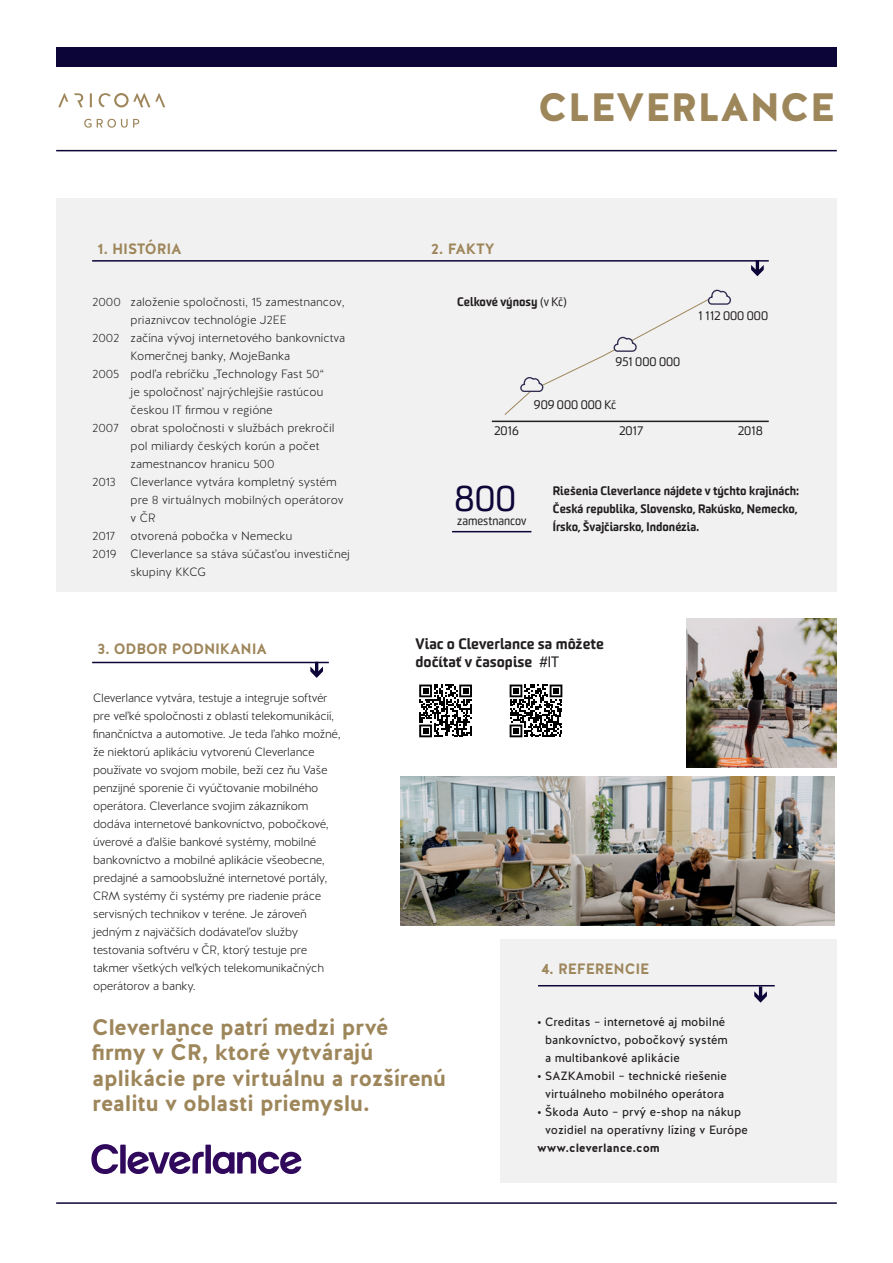
<style>
.page{position:relative;width:893px;height:1263px;background:#fff}
.page>*{position:absolute;margin:0;border:0;box-sizing:border-box;transform-origin:0 0}
.t1{font:900 39.6px "Halis R";color:#9e865b}
.t2{font:34.8px "Sommet Rounded";color:#0c0537}
.t3{font:700 22.5px/25.5px "Halis R";letter-spacing:-.02em;color:#9e865b}
.t4{font:700 15px "Halis R";letter-spacing:-.01em;color:#9e865b}
.t5{font:900 14.7px/17.9px "Sommet Rounded";color:#231f20}
.t6{font:300 12px/18px "Halis R";letter-spacing:-.02em;color:#231f20}
.t7{font:300 12px "Halis R";color:#231f20}
.t8{font:12px/18px "Halis R";color:#231f20}
.t9{font:900 12px/18px "Sommet Rounded";color:#231f20}
.t10{font:12px "Sommet Rounded";color:#231f20}
.t11{font:700 12px "Halis R";color:#231f20}
.s1{font-weight:400}
</style>
<div class="page">
<div style="left:56px;top:198px;width:781px;height:394px;background:#f1f1f1"></div>
<img style="left:401px;top:777px;width:434px;height:149px">
<img style="left:686px;top:618px;width:151px;height:149px">
<hr style="left:56px;top:150px;width:781px;height:1px;background:#0c0537">
<hr style="left:56px;top:1202px;width:781px;height:2px;background:#0c0537">
<hr style="left:92px;top:260px;width:677px;height:2px;background:#0c0537">
<hr style="left:492px;top:421px;width:277px;height:1px;background:#231f20">
<hr style="left:92px;top:662px;width:237px;height:1px;background:#0c0537">
<hr style="left:452px;top:531px;width:79px;height:1px;background:#0c0537">
<svg style="left:310px;top:663px;width:13px;height:15px"></svg>
<svg style="left:751px;top:260px;width:13px;height:16px"></svg>
<div style="left:500px;top:939px;width:337px;height:243px;background:#f1f1f1"></div>
<hr style="left:538px;top:985px;width:237px;height:1px;background:#0c0537">
<svg style="left:754px;top:986px;width:13px;height:16px"></svg>
<svg style="left:504px;top:289px;width:227px;height:126px"></svg>
<div style="left:615px;top:357px;width:71px;height:9px;background:#f1f1f1"></div>
<div style="left:698px;top:311px;width:75px;height:9px;background:#f1f1f1"></div>
<div style="left:534px;top:399px;width:91px;height:16px;background:#f1f1f1"></div>
<svg style="left:213px;top:1152px;width:88px;height:22px"></svg>
<svg style="left:91px;top:1144px;width:27px;height:30px"></svg>
<div style="left:205px;top:1144px;width:6px;height:29px;background:#30095d"></div>
<div style="left:120px;top:1144px;width:6px;height:29px;background:#30095d"></div>
<svg style="left:128px;top:1152px;width:76px;height:22px"></svg>
<svg style="left:419px;top:684px;width:53px;height:53px"></svg>
<svg style="left:510px;top:684px;width:52px;height:53px"></svg>
<div style="left:56px;top:47px;width:781px;height:20px;background:#0c0537"></div>
<svg style="left:84px;top:119px;width:55px;height:9px"></svg>
<svg style="left:90px;top:93px;width:2px;height:14px"></svg>
<svg style="left:58px;top:93px;width:10px;height:14px"></svg>
<svg style="left:74px;top:93px;width:9px;height:14px"></svg>
<svg style="left:99px;top:93px;width:66px;height:14px"></svg>
<h1 class="t1" style="left:538px;top:82px;width:299px">CLEVERLANCE</h1>
<p class="t4" style="left:97px;top:239px;width:86px">1. HISTÓRIA</p>
<p class="t4" style="left:431px;top:239px;width:65px">2. FAKTY</p>
<p class="t7" style="left:93px;top:294px;width:254px">2000 založenie spoločnosti, 15 zamestnancov,</p>
<p class="t7" style="left:131px;top:312px;width:158px">priaznivcov technológie J2EE</p>
<p class="t7" style="left:93px;top:330px;width:254px">2002 začína vývoj internetového bankovníctva</p>
<p class="t7" style="left:131px;top:348px;width:161px">Komerčnej banky, MojeBanka</p>
<p class="t7" style="left:93px;top:366px;width:233px">2005 podľa rebríčku „Technology Fast 50“</p>
<p class="t7" style="left:131px;top:384px;width:194px">je spoločnosť najrýchlejšie rastúcou</p>
<p class="t7" style="left:131px;top:402px;width:144px">českou IT firmou v regióne</p>
<p class="t7" style="left:93px;top:420px;width:244px">2007 obrat spoločnosti v službách prekročil</p>
<p class="t7" style="left:131px;top:438px;width:190px">pol miliardy českých korún a počet</p>
<p class="t7" style="left:131px;top:456px;width:145px">zamestnancov hranicu 500</p>
<p class="t7" style="left:93px;top:474px;width:245px">2013 Cleverlance vytvára kompletný systém</p>
<p class="t7" style="left:131px;top:492px;width:214px">pre 8 virtuálnych mobilných operátorov</p>
<p class="t6" style="left:131px;top:509px;width:27px">v ČR</p>
<p class="t6" style="left:93px;top:527px;width:24px">2017</p>
<p class="t7" style="left:131px;top:528px;width:163px">otvorená pobočka v Nemecku</p>
<p class="t7" style="left:93px;top:546px;width:259px">2019 Cleverlance sa stáva súčasťou investičnej</p>
<p class="t7" style="left:131px;top:564px;width:77px">skupiny KKCG</p>
<p class="t4" style="left:97px;top:639px;width:171px">3. ODBOR PODNIKANIA</p>
<p class="t6" style="left:93px;top:689px;width:249px">Cleverlance vytvára, testuje a integruje softvér pre veľké spoločnosti z oblastí telekomunikácií, finančníctva a automotive. Je teda ľahko možné, že niektorú aplikáciu vytvorenú Cleverlance používate vo svojom mobile, beží cez ňu Vaše penzijné sporenie či vyúčtovanie mobilného operátora. Cleverlance svojim zákazníkom dodáva internetové bankovníctvo, pobočkové, úverové a ďalšie bankové systémy, mobilné bankovníctvo a mobilné aplikácie všeobecne, predajné a samoobslužné internetové portály, CRM systémy či systémy pre riadenie práce servisných technikov v teréne. Je zároveň jedným z najväčších dodávateľov služby testovania softvéru v ČR, ktorý testuje pre takmer všetkých veľkých telekomunikačných operátorov a banky.</p>
<p class="t9" style="left:457px;top:292px;width:111px">Celkové výnosy <span class="s1">(v Kč)</span></p>
<p class="t10" style="left:615px;top:354px;width:66px">951 000 000</p>
<p class="t10" style="left:534px;top:397px;width:84px">909 000 000 Kč</p>
<p class="t10" style="left:698px;top:308px;width:71px">1 112 000 000</p>
<p class="t10" style="left:494px;top:423px;width:26px">2016</p>
<p class="t10" style="left:619px;top:423px;width:25px">2017</p>
<p class="t10" style="left:738px;top:423px;width:26px">2018</p>
<h2 class="t2" style="left:454px;top:477px;width:63px">800</h2>
<p class="t10" style="left:457px;top:513px;width:71px">zamestnancov</p>
<p class="t9" style="left:553px;top:481px;width:248px">Riešenia Cleverlance nájdete v týchto krajinách:<br>Česká republika, Slovensko, Rakúsko, Nemecko,<br>Írsko, Švajčiarsko, Indonézia.</p>
<p class="t5" style="left:416px;top:635px;width:190px">Viac o Cleverlance sa môžete dočítať v časopise <span class="s1">#IT</span></p>
<p class="t4" style="left:541px;top:959px;width:110px">4. REFERENCIE</p>
<h3 class="t3" style="left:92px;top:1015px;width:355px">Cleverlance patrí medzi prvé firmy v ČR, ktoré vytvárajú aplikácie pre virtuálnu a rozšírenú realitu v oblasti priemyslu.</h3>
<p class="t8" style="left:545px;top:1013px;width:184px;text-indent:-8px">• Creditas – internetové aj mobilné bankovníctvo, pobočkový systém a multibankové aplikácie</p>
<p class="t8" style="left:537px;top:1067px;width:191px;text-align:center">• SAZKAmobil – technické riešenie virtuálneho mobilného operátora</p>
<p class="t8" style="left:545px;top:1103px;width:204px;text-indent:-8px">• Škoda Auto – prvý e-shop na nákup vozidiel na operatívny lízing v Európe</p>
<p class="t11" style="left:537px;top:1140px;width:124px">www.cleverlance.com</p>
</div>
